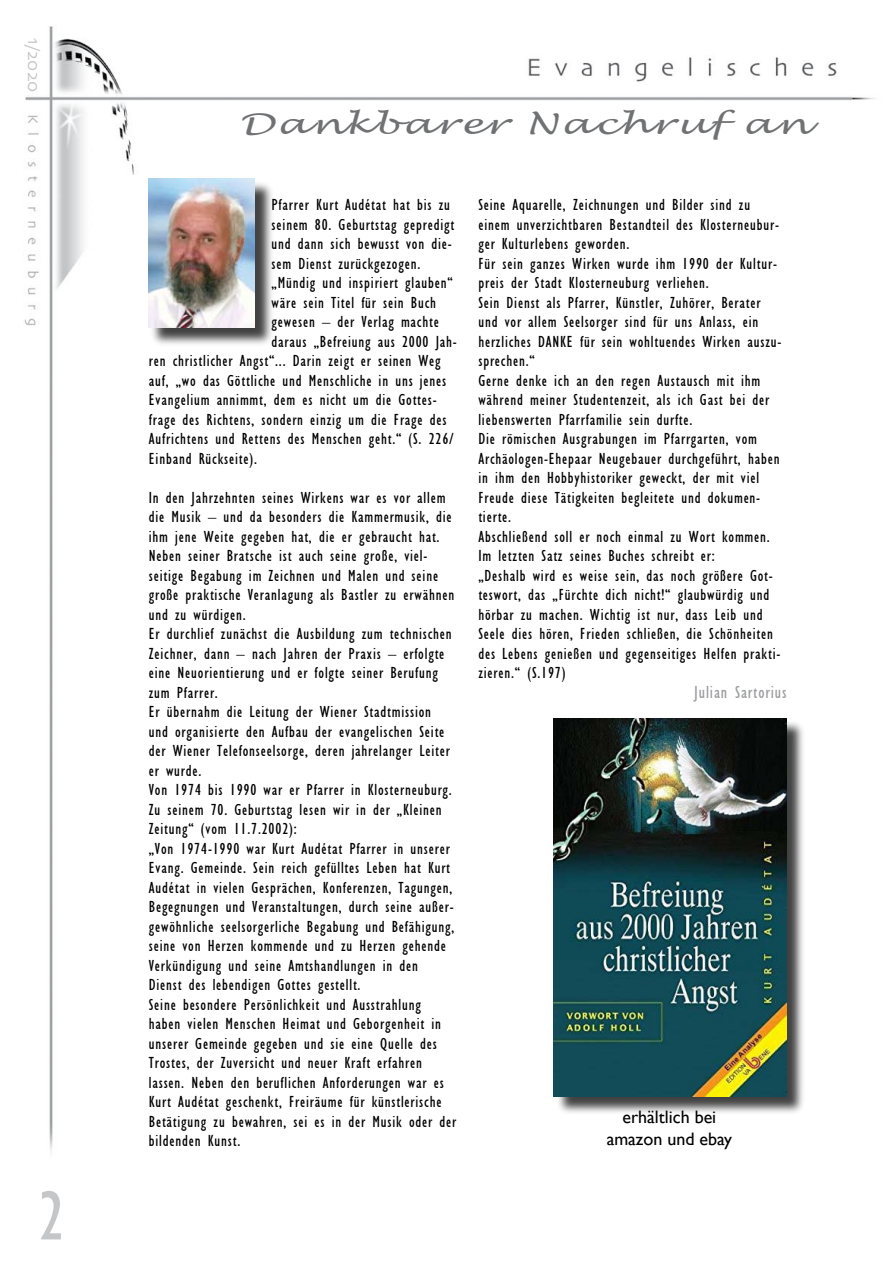
<style>
.page{position:relative;width:893px;height:1263px;background:#fff}
.page>*{position:absolute;margin:0;border:0;box-sizing:border-box;transform-origin:0 0}
.t1{font:italic 28.35px "Lucida Handwriting";letter-spacing:.05em;color:#707173;scale:1.43 1}
.t2{font:18px/21.6px "Gill Sans";color:#000;text-align:center}
.t3{font:condensed 18px "Gill Sans";letter-spacing:.05em;color:#9c9d9f}
.t4{font:18px "Skia";color:#c5c6c8}
.t5{font:condensed 16.5px/19.5px "Gill Sans";letter-spacing:.05em;color:#000}
</style>
<div class="page">
<img style="left:24px;top:26px;width:851px;height:1127px">
<div style="left:150px;top:180px;width:125px;height:166px;background:#000;opacity:.75"></div>
<img style="left:148px;top:179px;width:107px;height:148px">
<div style="left:555px;top:720px;width:251px;height:396px;background:#000;opacity:.75"></div>
<img style="left:554px;top:718px;width:233px;height:378px">
<p class="t4" style="left:45px;top:38px;width:55px;rotate:90deg">1/2020</p>
<h1 class="t1" style="left:239px;top:106px;width:400px">Dankbarer Nachruf an</h1>
<p class="t5" style="left:272px;top:195px;width:180px">Pfarrer Kurt Audétat hat bis zu</p>
<p class="t5" style="left:272px;top:215px;width:184px">seinem 80. Geburtstag gepredigt</p>
<p class="t5" style="left:272px;top:234px;width:182px">und dann sich bewusst von die-</p>
<p class="t5" style="left:272px;top:254px;width:150px">sem Dienst zurückgezogen.</p>
<p class="t5" style="left:272px;top:273px;width:183px">„Mündig und inspiriert glauben“</p>
<p class="t5" style="left:272px;top:293px;width:166px">wäre sein Titel für sein Buch</p>
<p class="t5" style="left:272px;top:312px;width:169px">gewesen – der Verlag machte</p>
<p class="t5" style="left:272px;top:332px;width:187px">daraus „Befreiung aus 2000 Jah-</p>
<p class="t5" style="left:149px;top:351px;width:293px">ren christlicher Angst“... Darin zeigt er seinen Weg</p>
<p class="t5" style="left:149px;top:371px;width:299px">auf, „wo das Göttliche und Menschliche in uns jenes</p>
<p class="t5" style="left:149px;top:390px;width:289px">Evangelium annimmt, dem es nicht um die Gottes-</p>
<p class="t5" style="left:149px;top:410px;width:299px">frage des Richtens, sondern einzig um die Frage des</p>
<p class="t5" style="left:149px;top:429px;width:307px">Aufrichtens und Rettens des Menschen geht.“ (S. 22 6/</p>
<p class="t5" style="left:149px;top:449px;width:110px">Einband Rückseite).</p>
<p class="t5" style="left:149px;top:488px;width:309px">In den Jahrzehnten seines Wirkens war es vor allem die Musik – und da besonders die Kammermusik, die ihm jene Weite gegeben hat, die er gebraucht hat.<br>Neben seiner Bratsche ist auch seine große, viel&shy;seitige Begabung im Zeichnen und Malen und seine große praktische Veran-lagung als Bastler zu erwähnen und zu würdigen.<br>Er durchlief zunächst die Ausbildung zum technischen Zeichner, dann – nach Jahren der Praxis – erfolgte eine Neuorientierung und er folgte seiner Berufung zum Pfarrer.<br>Er übernahm die Leitung der Wiener Stadtmission<br>und organisierte den Aufbau der evangelischen Seite der Wiener Telefonseelsorge, deren jahrelanger Leiter er wurde.<br>Von 1974 bis 1990 war er Pfarrer in Klosterneuburg.<br>Zu seinem 70. Geburtstag lesen wir in der „Kleinen Zeitung“ (vom 11.7.2002):<br>„Von 1974-1990 war Kurt Audétat Pfarrer in unserer Evang. Gemeinde. Sein reich gefülltes Leben hat Kurt Audétat in vielen Gesprächen, Konferenzen, Tagungen, Begegnungen und Veranstaltungen, durch seine außer&shy;gewöhnliche seelsorgerliche Begabung und Befähigung, seine von Herzen kommende und zu Herzen gehende Verkündigung und seine Amtshandlungen in den<br>Dienst des lebendigen Gottes gestellt.<br>Seine besondere Persönlichkeit und Ausstrahlung haben vielen Menschen Heimat und Geborgenheit in unserer Gemeinde gegeben und sie eine Quelle des Trostes, der Zuversicht und neuer Kraft erfahren lassen. Neben den beruflichen Anforderungen war es Kurt Audétat geschenkt, Freiräume für künstlerische Betätigung zu bewahren, sei es in der Musik oder der bildenden Kunst.</p>
<p class="t5" style="left:478px;top:195px;width:304px">Seine Aquarelle, Zeichnungen und Bilder sind zu einem unverzichtbaren Bestandteil des Klosterneubur&shy;ger Kulturlebens geworden.<br>Für sein ganzes Wirken wurde ihm 1990 der Kultur&shy;preis der Stadt Klosterneuburg verliehen.<br>Sein Dienst als Pfarrer, Künstler, Zuhörer, Berater und vor allem Seelsorger sind für uns Anlass, ein herzliches DANKE für sein wohltuendes Wirken auszu&shy;sprechen.“<br>Gerne denke ich an den regen Austausch mit ihm während meiner Studentenzeit, als ich Gast bei der liebenswerten Pfarrfamilie sein durfte.<br>Die römischen Ausgrabungen im Pfarrgarten, vom Archäologen-Ehepaar Neugebauer durchgeführt, haben in ihm den Hobbyhistoriker geweckt, der mit viel Freude diese Tätigkeiten begleitete und dokumen&shy;tierte.<br>Abschließend soll er noch einmal zu Wort kommen.<br>Im letzten Satz seines Buches schreibt er:<br>„Deshalb wird es weise sein, das noch größere Got&shy;teswort, das „Fürchte dich nicht!“ glaubwürdig und hörbar zu machen. Wichtig ist nur, dass Leib und Seele dies hören, Frieden schließen, die Schönheiten des Lebens genießen und gegenseitiges Helfen prakti&shy;zieren.“ (S.197)</p>
<p class="t3" style="left:694px;top:682px;width:94px">Julian Sartorius</p>
<p class="t2" style="left:607px;top:1107px;width:127px">erhältlich bei amazon und ebay</p>
</div>
